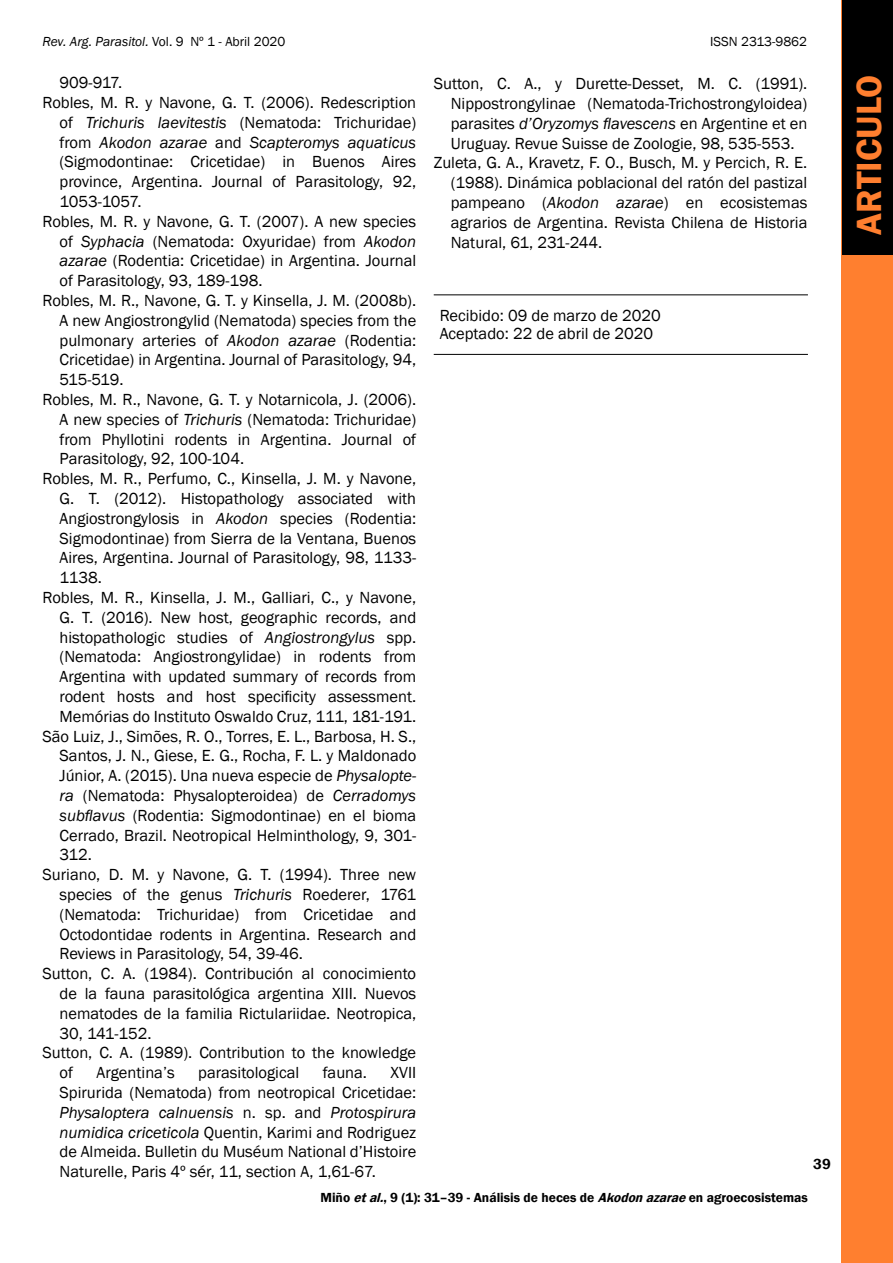
<style>
.page{position:relative;width:893px;height:1263px;background:#fff}
.page>*{position:absolute;margin:0;border:0;box-sizing:border-box;transform-origin:0 0}
.t1{font:600 36px "Franklin Gothic";color:#ff7f2f}
.t2{font:16.5px/19.8px "Franklin Gothic";color:#000;text-align:justify}
.t3{font:italic 16.5px "Franklin Gothic";color:#000}
.t4{font:600 15px "Franklin Gothic";color:#000}
.t5{font:600 13.5px "Franklin Gothic";color:#000}
.t6{font:italic 13.5px "Franklin Gothic";color:#000}
.t7{font:13.5px "Franklin Gothic";color:#000}
.s1{font-style:normal}
.s2{font-style:italic}
</style>
<div class="page">
<div style="left:842px;top:0;width:51px;height:1263px;background:#ff7f2f"></div>
<div style="left:842px;top:0;width:51px;height:254px;background:#000"></div>
<hr style="left:434px;top:294px;width:374px;height:1px;background:#000">
<hr style="left:434px;top:354px;width:374px;height:1px;background:#000">
<p class="t6" style="left:43px;top:33px;width:244px">Rev. Arg. Parasitol. <span class="s1">Vol. 9 Nº 1 - Abril 2020</span></p>
<p class="t7" style="left:710px;top:33px;width:98px">ISSN 2313-9862</p>
<p class="t2" style="left:60px;top:73px;width:64px">909-917.</p>
<p class="t2" style="left:43px;top:93px;width:375px">Robles, M. R. y Navone, G. T. (2006). Redescription</p>
<p class="t2" style="left:60px;top:113px;width:358px">of <span class="s2">Trichuris laevitestis</span> (Nematoda: Trichuridae)</p>
<p class="t3" style="left:60px;top:132px;width:358px"><span class="s1">from</span> Akodon azarae <span class="s1">and</span> Scapteromys aquaticus</p>
<p class="t2" style="left:60px;top:152px;width:358px">(Sigmodontinae: Cricetidae) in Buenos Aires</p>
<p class="t2" style="left:60px;top:172px;width:358px">province, Argentina. Journal of Parasitology, 92,</p>
<p class="t2" style="left:60px;top:192px;width:84px">1053-1057.</p>
<p class="t2" style="left:43px;top:212px;width:375px">Robles, M. R. y Navone, G. T. (2007). A new species</p>
<p class="t2" style="left:60px;top:231px;width:358px">of <span class="s2">Syphacia</span> (Nematoda: Oxyuridae) from <span class="s2">Akodon</span></p>
<p class="t2" style="left:60px;top:251px;width:358px"><span class="s2">azarae</span> (Rodentia: Cricetidae) in Argentina. Journal</p>
<p class="t2" style="left:60px;top:271px;width:204px">of Parasitology, 93, 189-198.</p>
<p class="t2" style="left:43px;top:291px;width:375px">Robles, M. R., Navone, G. T. y Kinsella, J. M. (2008b).</p>
<p class="t2" style="left:60px;top:311px;width:358px">A new Angiostrongylid (Nematoda) species from the</p>
<p class="t2" style="left:60px;top:330px;width:358px">pulmonary arteries of <span class="s2">Akodon azarae</span> (Rodentia:</p>
<p class="t2" style="left:60px;top:350px;width:358px">Cricetidae) in Argentina. Journal of Parasitology, 94,</p>
<p class="t2" style="left:60px;top:370px;width:65px">515-519.</p>
<p class="t2" style="left:43px;top:390px;width:375px">Robles, M. R., Navone, G. T. y Notarnicola, J. (2006).</p>
<p class="t2" style="left:60px;top:410px;width:358px">A new species of <span class="s2">Trichuris</span> (Nematoda: Trichuridae)</p>
<p class="t2" style="left:60px;top:429px;width:358px">from Phyllotini rodents in Argentina. Journal of</p>
<p class="t2" style="left:60px;top:449px;width:186px">Parasitology, 92, 100-104.</p>
<p class="t2" style="left:43px;top:469px;width:375px">Robles, M. R., Perfumo, C., Kinsella, J. M. y Navone,</p>
<p class="t2" style="left:60px;top:489px;width:358px">G. T. (2012). Histopathology associated with</p>
<p class="t2" style="left:60px;top:509px;width:358px">Angiostrongylosis in <span class="s2">Akodon</span> species (Rodentia:</p>
<p class="t2" style="left:60px;top:528px;width:358px">Sigmodontinae) from Sierra de la Ventana, Buenos</p>
<p class="t2" style="left:60px;top:548px;width:358px">Aires, Argentina. Journal of Parasitology, 98, 1133-</p>
<p class="t2" style="left:60px;top:568px;width:44px">1138.</p>
<p class="t2" style="left:43px;top:588px;width:375px">Robles, M. R., Kinsella, J. M., Galliari, C., y Navone,</p>
<p class="t2" style="left:60px;top:608px;width:358px">G. T. (2016). New host, geographic records, and</p>
<p class="t2" style="left:60px;top:627px;width:358px">histopathologic studies of <span class="s2">Angiostrongylus</span> spp.</p>
<p class="t2" style="left:60px;top:647px;width:358px">(Nematoda: Angiostrongylidae) in rodents from</p>
<p class="t2" style="left:60px;top:667px;width:358px">Argentina with updated summary of records from</p>
<p class="t2" style="left:60px;top:687px;width:358px">rodent hosts and host specificity assessment.</p>
<p class="t2" style="left:60px;top:707px;width:358px">Memórias do Instituto Oswaldo Cruz, 111, 181-191.</p>
<p class="t2" style="left:43px;top:726px;width:375px">São Luiz, J., Simões, R. O., Torres, E. L., Barbosa, H. S.,</p>
<p class="t2" style="left:60px;top:746px;width:358px">Santos, J. N., Giese, E. G., Rocha, F. L. y Maldonado</p>
<p class="t2" style="left:60px;top:766px;width:358px">Júnior, A. (2015). Una nueva especie de <span class="s2">Physalopte-</span></p>
<p class="t2" style="left:60px;top:786px;width:358px"><span class="s2">ra</span> (Nematoda: Physalopteroidea) de <span class="s2">Cerradomys</span></p>
<p class="t2" style="left:60px;top:806px;width:358px"><span class="s2">subflavus</span> (Rodentia: Sigmodontinae) en el bioma</p>
<p class="t2" style="left:60px;top:825px;width:358px">Cerrado, Brazil. Neotropical Helminthology, 9, 301-</p>
<p class="t2" style="left:60px;top:845px;width:34px">312.</p>
<p class="t2" style="left:43px;top:865px;width:375px">Suriano, D. M. y Navone, G. T. (1994). Three new</p>
<p class="t2" style="left:60px;top:885px;width:358px">species of the genus <span class="s2">Trichuris</span> Roederer, 1761</p>
<p class="t2" style="left:60px;top:905px;width:358px">(Nematoda: Trichuridae) from Cricetidae and</p>
<p class="t2" style="left:60px;top:924px;width:358px">Octodontidae rodents in Argentina. Research and</p>
<p class="t2" style="left:60px;top:944px;width:245px">Reviews in Parasitology, 54, 39-46.</p>
<p class="t2" style="left:43px;top:964px;width:375px">Sutton, C. A. (1984). Contribución al conocimiento</p>
<p class="t2" style="left:60px;top:984px;width:358px">de la fauna parasitológica argentina XIII. Nuevos</p>
<p class="t2" style="left:60px;top:1004px;width:358px">nematodes de la familia Rictulariidae. Neotropica,</p>
<p class="t2" style="left:60px;top:1023px;width:94px">30, 141-152.</p>
<p class="t2" style="left:43px;top:1043px;width:375px">Sutton, C. A. (1989). Contribution to the knowledge</p>
<p class="t2" style="left:60px;top:1063px;width:15px">of</p>
<p class="t2" style="left:97px;top:1063px;width:80px">Argentina’s</p>
<p class="t2" style="left:198px;top:1063px;width:103px">parasitological</p>
<p class="t2" style="left:323px;top:1063px;width:46px">fauna.</p>
<p class="t2" style="left:60px;top:1063px;width:358px;text-indent:331px">XVII Spirurida (Nematoda) from neotropical Cricetidae:<br><span class="s2">Physaloptera calnuensis</span> n. sp. and <span class="s2">Protospirura numidica criceticola</span> Quentin, Karimi and Rodriguez de Almeida. Bulletin du Muséum National d’Histoire Naturelle, Paris 4º sér, 11, section A, 1,61-67.</p>
<p class="t2" style="left:434px;top:74px;width:375px">Sutton, C. A., y Durette-Desset, M. C. (1991).</p>
<p class="t2" style="left:451px;top:94px;width:358px">Nippostrongylinae (Nematoda-Trichostrongyloidea)</p>
<p class="t2" style="left:451px;top:114px;width:358px">parasites <span class="s2">d’Oryzomys flavescens</span> en Argentine et en</p>
<p class="t2" style="left:451px;top:134px;width:345px">Uruguay. Revue Suisse de Zoologie, 98, 535-553.</p>
<p class="t2" style="left:434px;top:153px;width:375px">Zuleta, G. A., Kravetz, F. O., Busch, M. y Percich, R. E.</p>
<p class="t2" style="left:451px;top:173px;width:358px">(1988). Dinámica poblacional del ratón del pastizal</p>
<p class="t2" style="left:451px;top:193px;width:358px">pampeano (<span class="s2">Akodon azarae</span>) en ecosistemas</p>
<p class="t2" style="left:451px;top:213px;width:358px">agrarios de Argentina. Revista Chilena de Historia</p>
<p class="t2" style="left:451px;top:233px;width:153px">Natural, 61, 231-244.</p>
<p class="t2" style="left:440px;top:307px;width:223px;line-height:18px">Recibido: 09 de marzo de 2020<br>Aceptado: 22 de abril de 2020</p>
<p class="t4" style="left:813px;top:1155px;width:19px">39</p>
<p class="t5" style="left:320px;top:1189px;width:489px">Miño <span class="s2">etal.</span>, 9 (1): 31–39 - Análisis de heces de <span class="s2">Akodonazarae</span>en agroecosistemas</p>
<h1 class="t1" style="left:847px;top:235px;width:162px;rotate:-90deg">ARTICULO</h1>
</div>
